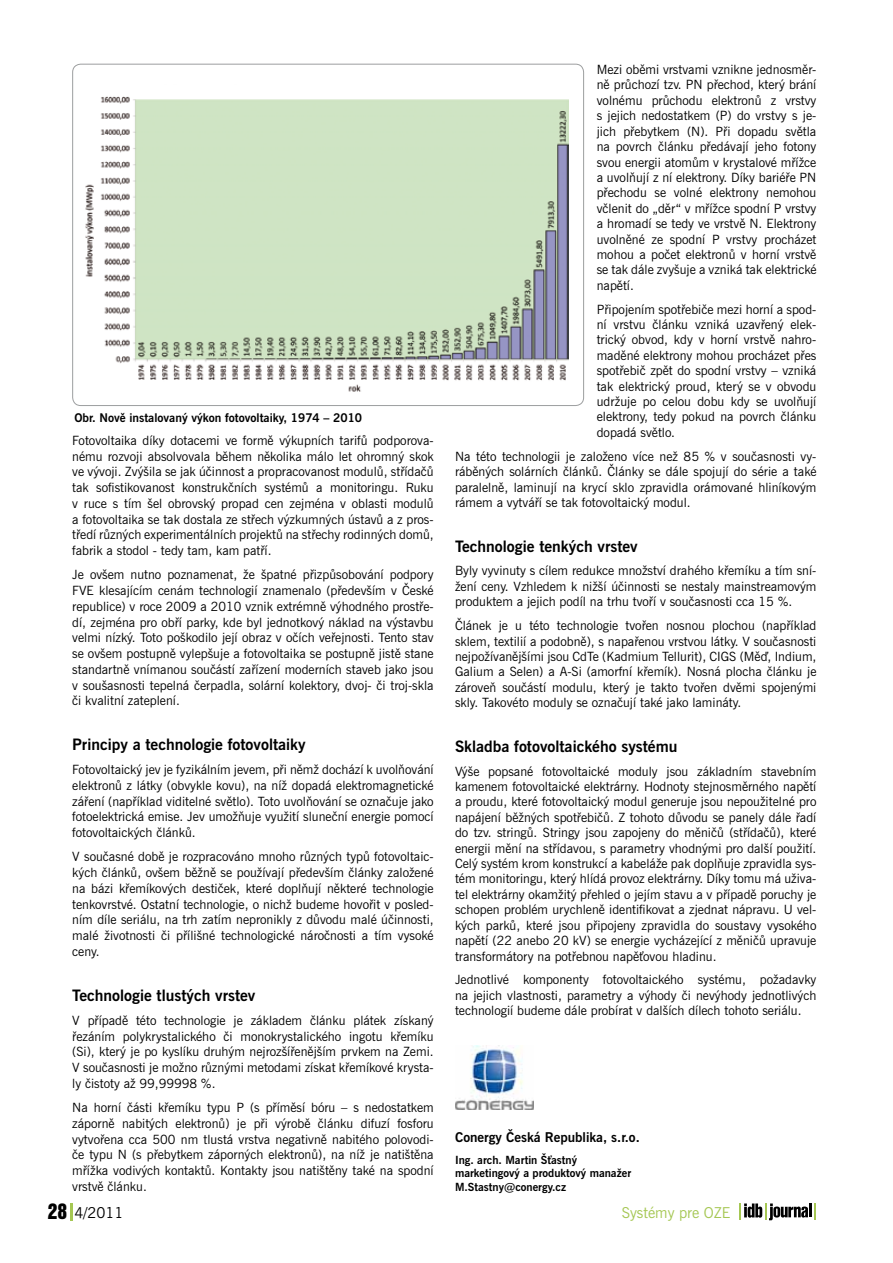
<style>
.page{position:relative;width:893px;height:1263px;background:#fff}
.page>*{position:absolute;margin:0;border:0;box-sizing:border-box;transform-origin:0 0}
.t1{font:700 15.75px "News Gothic AT";color:#000}
.t2{font:15px "News Gothic AT";color:#a5c753}
.t3{font:15px "News Gothic AT";color:#000}
.t4{font:700 13.5px "News Gothic AT";color:#000}
.t5{font:12.75px/15.5px "News Gothic AT";color:#000;text-align:justify}
.t6{font:700 12px "News Gothic AT";color:#000}
.t7{font:700 11.25px/13.5px "News Gothic AT";color:#000}
.s1{font-family:"Swiss 921 AT Regular A";font-size:19.5px}
</style>
<div class="page">
<svg style="left:70px;top:1203px;width:2px;height:17px"></svg>
<svg style="left:739px;top:1203px;width:77px;height:17px"></svg>
<img style="left:85px;top:96px;width:484px;height:296px">
<img style="left:455px;top:1045px;width:79px;height:64px">
<p class="t6" style="left:74px;top:410px;width:289px">Obr. Nově instalovaný výkon fotovoltaiky, 1974 – 2010</p>
<p class="t5" style="left:72px;top:432px;width:363px">Fotovoltaika díky dotacemi ve formě výkupních tarifů podporova&shy;nému rozvoji absolvovala během několika málo let ohromný skok ve vývoji. Zvýšila se jak účinnost a propracovanost modulů, střídačů tak sofistikovanost konstrukčních systémů a monitoringu. Ruku v ruce s tím šel obrovský propad cen zejména v oblasti modulů a -fotovoltaika se tak dostala ze střech výzkumných ústavů a z pros&shy;tředí různých experimentálních projektů na střechy rodinných domů, fabrik a stodol - tedy tam, kam patří.</p>
<p class="t5" style="left:72px;top:567px;width:363px">Je ovšem nutno poznamenat, že špatné přizpůsobování podpory FVE klesajícím cenám technologií znamenalo (především v České republice) v roce 2009 a 2010 vznik extrémně výhodného prostře&shy;dí, zejména pro obří parky, kde byl jednotkový náklad na výstavbu velmi nízký. Toto poškodilo její obraz v očích veřejnosti. Tento stav se ovšem postupně vylepšuje a fotovoltaika se postupně jistě stane standartně vnímanou součástí zařízení moderních staveb jako jsou v soušasnosti tepelná čerpadla, solární kolektory, dvoj- či troj-skla či kvalitní zateplení.</p>
<p class="t1" style="left:72px;top:735px;width:235px">Principy a technologie fotovoltaiky</p>
<p class="t5" style="left:72px;top:762px;width:363px">Fotovoltaický jev je fyzikálním jevem, při němž dochází k uvolňování elektronů z látky (obvykle kovu), na níž dopadá elektromagnetické záření (například viditelné světlo). Toto uvolňování se označuje jako fotoelektrická emise. Jev umožňuje využití sluneční energie pomocí fotovoltaických článků.</p>
<p class="t5" style="left:72px;top:849px;width:363px">V současné době je rozpracováno mnoho různých typů fotovoltaic&shy;kých článků, ovšem běžně se používají především články založené na bázi křemíkových destiček, které doplňují některé technologie tenkovrstvé. Ostatní technologie, o nichž budeme hovořit v posled&shy;ním díle seriálu, na trh zatím nepronikly z důvodu malé účinnosti, malé životnosti či přílišné technologické náročnosti a tím vysoké ceny.</p>
<p class="t1" style="left:72px;top:985px;width:185px">Technologie tlustých vrstev</p>
<p class="t5" style="left:72px;top:1012px;width:363px">V případě této technologie je základem článku plátek získaný řezáním polykrystalického či monokrystalického ingotu křemíku (Si), který je po kyslíku druhým nejrozšířenějším prvkem na Zemi.<br>V současnosti je možno různými metodami získat křemíkové krysta&shy;ly čistoty až 99,99998 %.</p>
<p class="t5" style="left:72px;top:1099px;width:363px">Na horní části křemíku typu P (s příměsí bóru – s nedostatkem záporně nabitých elektronů) je při výrobě článku difuzí fosforu vytvořena cca 500 nm tlustá vrstva negativně nabitého polovodi&shy;če typu N (s přebytkem záporných elektronů), na níž je natištěna mřížka vodivých kontaktů. Kontakty jsou natištěny také na spodní vrstvě článku.</p>
<p class="t5" style="left:597px;top:62px;width:221px">Mezi oběmi vrstvami vznikne jednosměr&shy;ně průchozí tzv. PN přechod, který brání volnému průchodu elektronů z vrstvy s jejich nedostatkem (P) do vrstvy s je&shy;jich přebytkem (N). Při dopadu světla na povrch článku předávají jeho fotony svou energii atomům v krystalové mřížce a uvolňují z ní elektrony. Díky bariéře PN přechodu se volné elektrony nemohou včlenit do „děr“ v mřížce spodní P vrstvy a hromadí se tedy ve vrstvě N. Elektrony uvolněné ze spodní P vrstvy procházet mohou a počet elektronů v horní vrstvě se tak dále zvyšuje a vzniká tak elektrické napětí.</p>
<p class="t5" style="left:597px;top:301px;width:221px">Připojením spotřebiče mezi horní a spod&shy;ní vrstvu článku vzniká uzavřený elek&shy;trický obvod, kdy v horní vrstvě nahro&shy;maděné elektrony mohou procházet přes spotřebič zpět do spodní vrstvy – vzniká tak elektrický proud, který se v obvodu udržuje po celou dobu kdy se uvolňují elektrony, tedy pokud na povrch článku dopadá světlo.</p>
<p class="t5" style="left:455px;top:448px;width:363px">Na této technologii je založeno více než 85 % v současnosti vy&shy;ráběných solárních článků. Články se dále spojují do série a také paralelně, laminují na krycí sklo zpravidla orámované hliníkovým rámem a vytváří se tak fotovoltaický modul.</p>
<p class="t1" style="left:455px;top:536px;width:184px">Technologie tenkých vrstev</p>
<p class="t5" style="left:455px;top:563px;width:363px">Byly vyvinuty s cílem redukce množství drahého křemíku a tím sní&shy;žení ceny. Vzhledem k nižší účinnosti se nestaly mainstreamovým produktem a jejich podíl na trhu tvoří v současnosti cca 15 %.</p>
<p class="t5" style="left:455px;top:618px;width:363px">Článek je u této technologie tvořen nosnou plochou (například sklem, textilií a podobně), s napařenou vrstvou látky. V současnosti nejpožívanějšími jsou CdTe (Kadmium Tellurit), CIGS (Měď, Indium, Galium a Selen) a A-Si (amorfní křemík). Nosná plocha článku je zároveň součástí modulu, který je takto tvořen dvěmi spojenými skly. Takovéto moduly se označují také jako lamináty.</p>
<p class="t1" style="left:455px;top:736px;width:224px">Skladba fotovoltaického systému</p>
<p class="t5" style="left:455px;top:763px;width:363px">Výše popsané fotovoltaické moduly jsou základním stavebním kamenem fotovoltaické elektrárny. Hodnoty stejnosměrného napětí a proudu, které fotovoltaický modul generuje jsou nepoužitelné pro napájení běžných spotřebičů. Z tohoto důvodu se panely dále řadí do tzv. stringů. Stringy jsou zapojeny do měničů (střídačů), které energii mění na střídavou, s parametry vhodnými pro další použití.<br>Celý systém krom konstrukcí a kabeláže pak doplňuje zpravidla sys&shy;tém monitoringu, který hlídá provoz elektrárny. Díky tomu má uživa&shy;tel elektrárny okamžitý přehled o jejím stavu a v případě poruchy je schopen problém urychleně identifikovat a zjednat nápravu. U vel&shy;kých parků, které jsou připojeny zpravidla do soustavy vysokého napětí (22 anebo 20 kV) se energie vycházející z měničů upravuje transformátory na potřebnou napěťovou hladinu.</p>
<p class="t5" style="left:455px;top:972px;width:363px">Jednotlivé komponenty fotovoltaického systému, požadavky na -jejich vlastnosti, parametry a výhody či nevýhody jednotlivých technologií budeme dále probírat v dalších dílech tohoto seriálu.</p>
<p class="t4" style="left:455px;top:1128px;width:186px">Conergy Česká Republika, s.r.o.</p>
<p class="t7" style="left:455px;top:1153px;width:178px">Ing. arch. Martin Šťastný marketingový a produktový manažer<br>M.Stastny@conergy.cz</p>
<p class="t3" style="left:48px;top:1203px;width:77px"><span class="s1">28</span> 4/2011</p>
<p class="t2" style="left:622px;top:1203px;width:110px">Systémy pre OZE</p>
</div>
